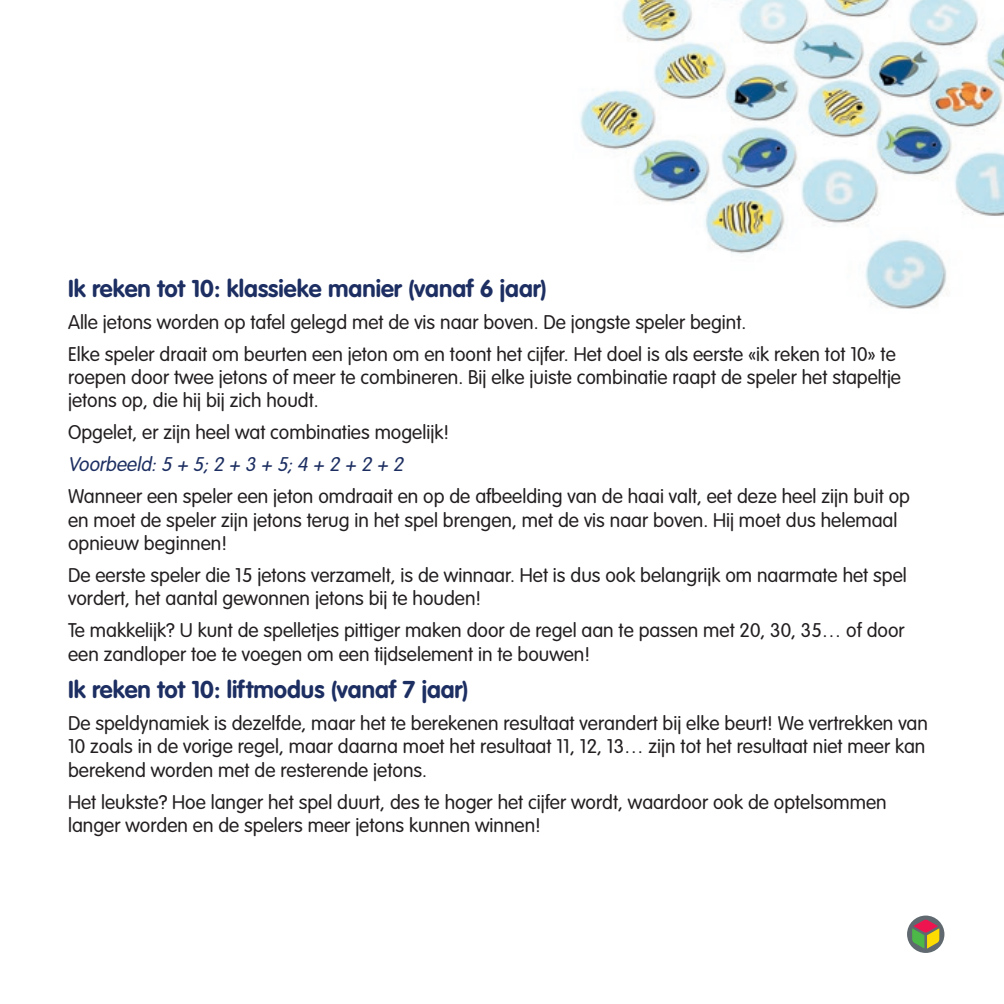
<style>
.page{position:relative;width:1004px;height:1004px;background:#fff}
.page>*{position:absolute;margin:0;border:0;box-sizing:border-box;transform-origin:0 0}
.t1{font:700 24px "VAG Rounded LT Pro";color:#1d2f62}
.t2{font:300 19.5px/23.4px "VAG Rounded LT Pro";color:#231f20}
.t3{font:italic 300 19.5px "VAG Rounded LT Pro";color:#1d2f62}
</style>
<div class="page">
<svg style="left:907px;top:915px;width:37px;height:37px"></svg>
<svg style="left:912px;top:919px;width:27px;height:29px"></svg>
<img style="left:580px;top:0;width:423px;height:309px">
<p class="t1" style="left:68px;top:273px;width:480px">Ik reken tot 10: klassieke manier (vanaf 6 jaar)</p>
<p class="t2" style="left:68px;top:311px;width:679px">Alle jetons worden op tafel gelegd met de vis naar boven. De jongste speler begint.</p>
<p class="t2" style="left:68px;top:342px;width:834px">Elke speler draait om beurten een jeton om en toont het cijfer. Het doel is als eerste «ik reken tot 10» te roepen door twee jetons of meer te combineren. Bij elke juiste combinatie raapt de speler het stapeltje jetons op, die hij bij zich houdt.</p>
<p class="t2" style="left:68px;top:421px;width:382px">Opgelet, er zijn heel wat combinaties mogelijk!</p>
<p class="t3" style="left:68px;top:453px;width:341px">Voorbeeld:5 + 5;2 + 3 + 5;4 + 2 + 2 + 2</p>
<p class="t2" style="left:68px;top:485px;width:843px">Wanneer een speler een jeton omdraait en op de afbeelding van de haai valt, eet deze heel zijn buit op en moet de speler zijn jetons terug in het spel brengen, met de vis naar boven. Hij moet dus helemaal opnieuw beginnen!</p>
<p class="t2" style="left:68px;top:564px;width:840px">De eerste speler die 15 jetons verzamelt, is de winnaar. Het is dus ook belangrijk om naarmate het spel vordert, het aantal gewonnen jetons bij te houden!</p>
<p class="t2" style="left:68px;top:619px;width:838px">Te makkelijk? U kunt de spelletjes pittiger maken door de regel aan te passen met 20, 30, 35… of door een zandloper toe te voegen om een tijdselement in te bouwen!</p>
<p class="t1" style="left:68px;top:674px;width:402px">Ik reken tot 10: liftmodus (vanaf 7 jaar)</p>
<p class="t2" style="left:68px;top:712px;width:861px">De speldynamiek is dezelfde, maar het te berekenen resultaat verandert bij elke beurt! We vertrekken van<br>10 zoals in de vorige regel, maar daarna moet het resultaat 11, 12, 13… zijn tot het resultaat niet meer kan berekend worden met de resterende jetons.</p>
<p class="t2" style="left:68px;top:790px;width:820px">Het leukste? Hoe langer het spel duurt, des te hoger het cijfer wordt, waardoor ook de optelsommen langer worden en de spelers meer jetons kunnen winnen!</p>
</div>
